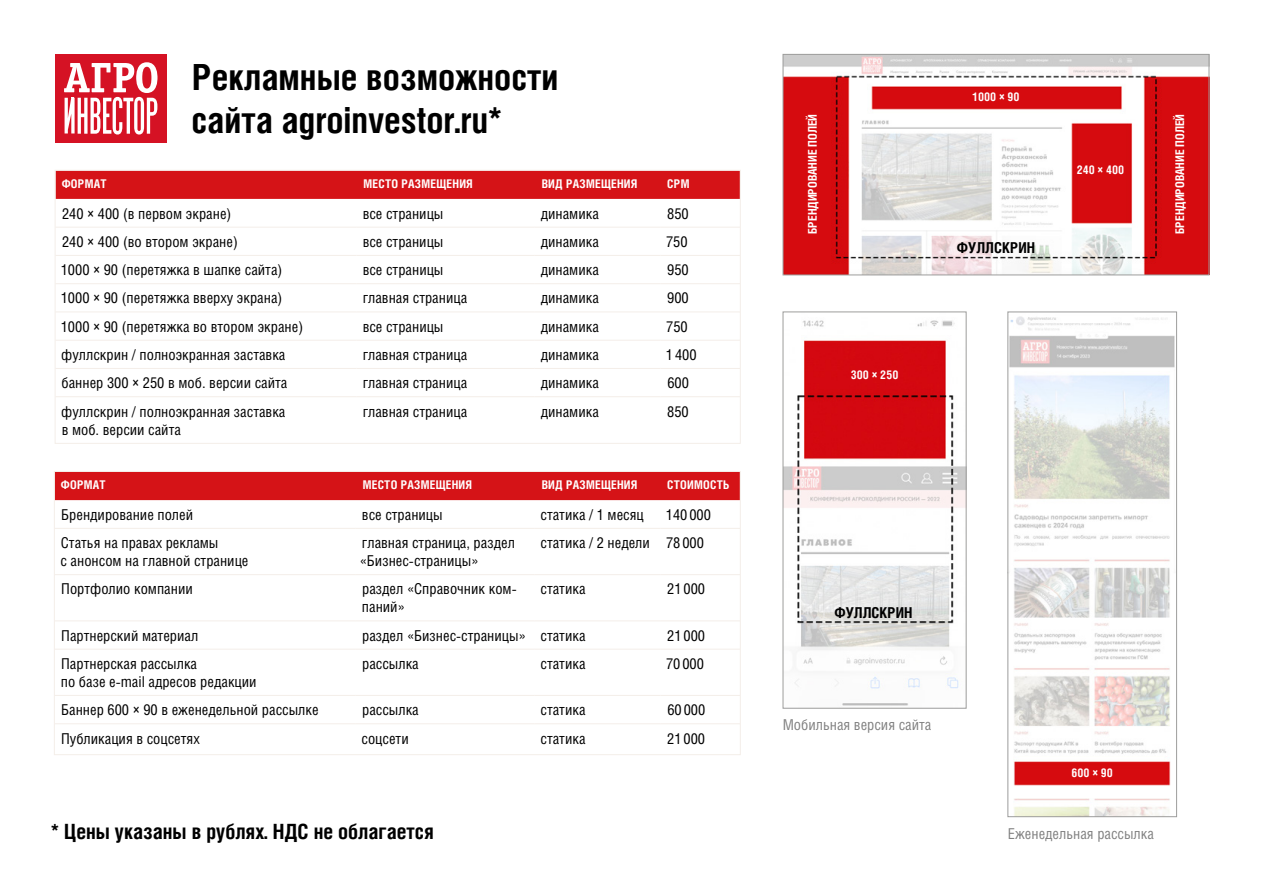
<style>
.page{position:relative;width:1263px;height:893px;background:#fff}
.page>*{position:absolute;margin:0;border:0;box-sizing:border-box;transform-origin:0 0}
.t1{font:700 36px/43.2px "Helios Cond";color:#000}
.t2{font:700 21px "Helios Cond";color:#000}
.t3{font:15px/18px "Helios Cond";color:#000}
.t4{font:700 15px "Helios Cond";color:#000}
.t5{font:700 12px "Helios Cond";letter-spacing:.02em;color:#fff}
.t6{font:700 12px "Helios Cond";color:#fff}
.s1{font-family:"Arial Narrow"}
</style>
<div class="page">
<div style="left:56px;top:54px;width:111px;height:89px;background:#d51224"></div>
<svg style="left:64px;top:62px;width:93px;height:73px"></svg>
<div style="left:57px;top:172px;width:682px;height:27px;background:#d51317"></div>
<hr style="left:56px;top:227px;width:301px;height:1px;background:#f4eee9">
<hr style="left:357px;top:227px;width:178px;height:1px;background:#f4eee9">
<hr style="left:535px;top:227px;width:126px;height:1px;background:#f4eee9">
<hr style="left:661px;top:227px;width:79px;height:1px;background:#f4eee9">
<hr style="left:56px;top:255px;width:301px;height:1px;background:#f4eee9">
<hr style="left:357px;top:255px;width:178px;height:1px;background:#f4eee9">
<hr style="left:535px;top:255px;width:126px;height:1px;background:#f4eee9">
<hr style="left:661px;top:255px;width:79px;height:1px;background:#f4eee9">
<hr style="left:56px;top:283px;width:301px;height:1px;background:#f4eee9">
<hr style="left:357px;top:283px;width:178px;height:1px;background:#f4eee9">
<hr style="left:535px;top:283px;width:126px;height:1px;background:#f4eee9">
<hr style="left:661px;top:283px;width:79px;height:1px;background:#f4eee9">
<hr style="left:56px;top:312px;width:301px;height:1px;background:#f4eee9">
<hr style="left:357px;top:312px;width:178px;height:1px;background:#f4eee9">
<hr style="left:535px;top:312px;width:126px;height:1px;background:#f4eee9">
<hr style="left:661px;top:312px;width:79px;height:1px;background:#f4eee9">
<hr style="left:56px;top:340px;width:301px;height:1px;background:#f4eee9">
<hr style="left:357px;top:340px;width:178px;height:1px;background:#f4eee9">
<hr style="left:535px;top:340px;width:126px;height:1px;background:#f4eee9">
<hr style="left:661px;top:340px;width:79px;height:1px;background:#f4eee9">
<hr style="left:56px;top:368px;width:301px;height:1px;background:#f4eee9">
<hr style="left:357px;top:368px;width:178px;height:1px;background:#f4eee9">
<hr style="left:535px;top:368px;width:126px;height:1px;background:#f4eee9">
<hr style="left:661px;top:368px;width:79px;height:1px;background:#f4eee9">
<hr style="left:56px;top:396px;width:301px;height:1px;background:#f4eee9">
<hr style="left:357px;top:396px;width:178px;height:1px;background:#f4eee9">
<hr style="left:535px;top:396px;width:126px;height:1px;background:#f4eee9">
<hr style="left:661px;top:396px;width:79px;height:1px;background:#f4eee9">
<div style="left:55px;top:170px;width:686px;height:274px;border:1px solid #f4eee9"></div>
<div style="left:56px;top:473px;width:683px;height:27px;background:#d51317"></div>
<hr style="left:55px;top:528px;width:301px;height:1px;background:#f4eee9">
<hr style="left:356px;top:528px;width:179px;height:1px;background:#f4eee9">
<hr style="left:535px;top:528px;width:126px;height:1px;background:#f4eee9">
<hr style="left:661px;top:528px;width:79px;height:1px;background:#f4eee9">
<hr style="left:55px;top:574px;width:301px;height:1px;background:#f4eee9">
<hr style="left:356px;top:574px;width:179px;height:1px;background:#f4eee9">
<hr style="left:535px;top:574px;width:126px;height:1px;background:#f4eee9">
<hr style="left:661px;top:574px;width:79px;height:1px;background:#f4eee9">
<hr style="left:55px;top:620px;width:301px;height:1px;background:#f4eee9">
<hr style="left:356px;top:620px;width:179px;height:1px;background:#f4eee9">
<hr style="left:535px;top:620px;width:126px;height:1px;background:#f4eee9">
<hr style="left:661px;top:620px;width:79px;height:1px;background:#f4eee9">
<hr style="left:55px;top:649px;width:301px;height:1px;background:#f4eee9">
<hr style="left:356px;top:649px;width:179px;height:1px;background:#f4eee9">
<hr style="left:535px;top:649px;width:126px;height:1px;background:#f4eee9">
<hr style="left:661px;top:649px;width:79px;height:1px;background:#f4eee9">
<hr style="left:55px;top:695px;width:301px;height:1px;background:#f4eee9">
<hr style="left:356px;top:695px;width:179px;height:1px;background:#f4eee9">
<hr style="left:535px;top:695px;width:126px;height:1px;background:#f4eee9">
<hr style="left:661px;top:695px;width:79px;height:1px;background:#f4eee9">
<hr style="left:55px;top:723px;width:301px;height:1px;background:#f4eee9">
<hr style="left:356px;top:723px;width:179px;height:1px;background:#f4eee9">
<hr style="left:535px;top:723px;width:126px;height:1px;background:#f4eee9">
<hr style="left:661px;top:723px;width:79px;height:1px;background:#f4eee9">
<img style="left:785px;top:56px;width:422px;height:217px">
<div style="left:783px;top:54px;width:426px;height:221px;border:1px solid #9d9d9c"></div>
<img style="left:785px;top:320px;width:179px;height:386px">
<div style="left:783px;top:312px;width:183px;height:397px;border:1px solid #9d9d9c"></div>
<img style="left:1009px;top:316px;width:166px;height:499px">
<div style="left:1007px;top:312px;width:170px;height:505px;border:1px solid #9d9d9c"></div>
<h1 class="t1" style="left:192px;top:55px;width:368px">Рекламные возможности сайта agroinvestor.ru*</h1>
<p class="t5" style="left:62px;top:177px;width:46px">ФОРМАТ</p>
<p class="t5" style="left:364px;top:177px;width:111px">МЕСТО РАЗМЕЩЕНИЯ</p>
<p class="t5" style="left:542px;top:177px;width:97px">ВИД РАЗМЕЩЕНИЯ</p>
<p class="t5" style="left:667px;top:177px;width:24px">СРМ</p>
<p class="t3" style="left:62px;top:204px;width:171px">240 <span class="s1">×</span> 400 (в первом экране)</p>
<p class="t3" style="left:363px;top:204px;width:82px">все страницы</p>
<p class="t3" style="left:541px;top:204px;width:60px">динамика</p>
<p class="t3" style="left:667px;top:204px;width:23px">850</p>
<p class="t3" style="left:62px;top:232px;width:177px">240 <span class="s1">×</span> 400 (во втором экране)</p>
<p class="t3" style="left:363px;top:232px;width:82px">все страницы</p>
<p class="t3" style="left:541px;top:232px;width:60px">динамика</p>
<p class="t3" style="left:666px;top:232px;width:23px">750</p>
<p class="t3" style="left:61px;top:261px;width:223px">1000 <span class="s1">×</span> 90 (перетяжка в шапке сайта)</p>
<p class="t3" style="left:363px;top:261px;width:82px">все страницы</p>
<p class="t3" style="left:541px;top:261px;width:60px">динамика</p>
<p class="t3" style="left:667px;top:261px;width:23px">950</p>
<p class="t3" style="left:61px;top:289px;width:223px">1000 <span class="s1">×</span> 90 (перетяжка вверху экрана)</p>
<p class="t3" style="left:363px;top:289px;width:106px">главная страница</p>
<p class="t3" style="left:541px;top:289px;width:60px">динамика</p>
<p class="t3" style="left:667px;top:289px;width:23px">900</p>
<p class="t3" style="left:61px;top:317px;width:244px">1000 <span class="s1">×</span> 90 (перетяжка во втором экране)</p>
<p class="t3" style="left:363px;top:317px;width:82px">все страницы</p>
<p class="t3" style="left:541px;top:317px;width:60px">динамика</p>
<p class="t3" style="left:666px;top:317px;width:23px">750</p>
<p class="t3" style="left:61px;top:345px;width:226px">фуллскрин / полноэкранная заставка</p>
<p class="t3" style="left:363px;top:345px;width:106px">главная страница</p>
<p class="t3" style="left:541px;top:345px;width:60px">динамика</p>
<p class="t3" style="left:666px;top:345px;width:32px">1 400</p>
<p class="t3" style="left:62px;top:374px;width:227px">баннер 300 <span class="s1">×</span> 250 в моб. версии сайта</p>
<p class="t3" style="left:363px;top:374px;width:106px">главная страница</p>
<p class="t3" style="left:541px;top:374px;width:60px">динамика</p>
<p class="t3" style="left:667px;top:374px;width:23px">600</p>
<p class="t3" style="left:61px;top:402px;width:226px">фуллскрин / полноэкранная заставка в моб. версии сайта</p>
<p class="t3" style="left:363px;top:402px;width:106px">главная страница</p>
<p class="t3" style="left:541px;top:402px;width:60px">динамика</p>
<p class="t3" style="left:667px;top:402px;width:23px">850</p>
<p class="t5" style="left:61px;top:478px;width:46px">ФОРМАТ</p>
<p class="t5" style="left:363px;top:478px;width:111px">МЕСТО РАЗМЕЩЕНИЯ</p>
<p class="t5" style="left:542px;top:478px;width:97px">ВИД РАЗМЕЩЕНИЯ</p>
<p class="t5" style="left:667px;top:478px;width:64px">СТОИМОСТЬ</p>
<p class="t3" style="left:61px;top:505px;width:133px">Брендирование полей</p>
<p class="t3" style="left:362px;top:505px;width:82px">все страницы</p>
<p class="t3" style="left:540px;top:505px;width:105px">статика / 1 месяц</p>
<p class="t3" style="left:666px;top:505px;width:47px">140 000</p>
<p class="t3" style="left:61px;top:533px;width:189px">Статья на правах рекламы<br>с анонсом на главной странице</p>
<p class="t3" style="left:360px;top:533px;width:157px">главная страница, раздел «Бизнес-страницы»</p>
<p class="t3" style="left:540px;top:533px;width:165px">статика / 2 недели 78 000</p>
<p class="t3" style="left:61px;top:580px;width:133px">Портфолио компании</p>
<p class="t3" style="left:362px;top:580px;width:156px">раздел «Справочник ком&shy;паний»</p>
<p class="t3" style="left:540px;top:580px;width:47px">статика</p>
<p class="t3" style="left:667px;top:580px;width:39px">21 000</p>
<p class="t3" style="left:61px;top:626px;width:139px">Партнерский материал</p>
<p class="t3" style="left:362px;top:626px;width:225px">раздел «Бизнес-страницы» статика</p>
<p class="t3" style="left:667px;top:626px;width:39px">21 000</p>
<p class="t3" style="left:61px;top:654px;width:197px">Партнерская рассылка<br>по базе e-mail адресов редакции</p>
<p class="t3" style="left:362px;top:654px;width:58px">рассылка</p>
<p class="t3" style="left:540px;top:654px;width:47px">статика</p>
<p class="t3" style="left:666px;top:654px;width:39px">70 000</p>
<p class="t3" style="left:61px;top:701px;width:259px">Баннер 600 <span class="s1">×</span> 90 в еженедельной рассылке</p>
<p class="t3" style="left:362px;top:701px;width:58px">рассылка</p>
<p class="t3" style="left:540px;top:701px;width:47px">статика</p>
<p class="t3" style="left:667px;top:701px;width:39px">60 000</p>
<p class="t3" style="left:61px;top:729px;width:140px">Публикация в соцсетях</p>
<p class="t3" style="left:362px;top:729px;width:49px">соцсети</p>
<p class="t3" style="left:540px;top:729px;width:47px">статика</p>
<p class="t3" style="left:667px;top:729px;width:39px">21 000</p>
<h2 class="t2" style="left:51px;top:819px;width:384px">* Цены указаны в рублях. НДС не облагается</h2>
<p class="t6" style="left:805px;top:234px;width:122px;rotate:-90deg">БРЕНДИРОВАНИЕ ПОЛЕЙ</p>
<p class="t5" style="left:851px;top:368px;width:49px">300 <span class="s1">×</span> 250</p>
<p class="t5" style="left:972px;top:89px;width:49px">1000 <span class="s1">×</span> 90</p>
<p class="t4" style="left:957px;top:239px;width:80px">ФУЛЛСКРИН</p>
<p class="t5" style="left:1077px;top:162px;width:49px">240 <span class="s1">×</span> 400</p>
<p class="t6" style="left:1172px;top:234px;width:122px;rotate:-90deg">БРЕНДИРОВАНИЕ ПОЛЕЙ</p>
<p class="t4" style="left:834px;top:604px;width:80px">ФУЛЛСКРИН</p>
<p class="t3" style="left:783px;top:716px;width:150px">Мобильная версия сайта</p>
<p class="t5" style="left:1071px;top:766px;width:43px">600 <span class="s1">×</span> 90</p>
<p class="t3" style="left:1007px;top:824px;width:148px">Еженедельная рассылка</p>
</div>
